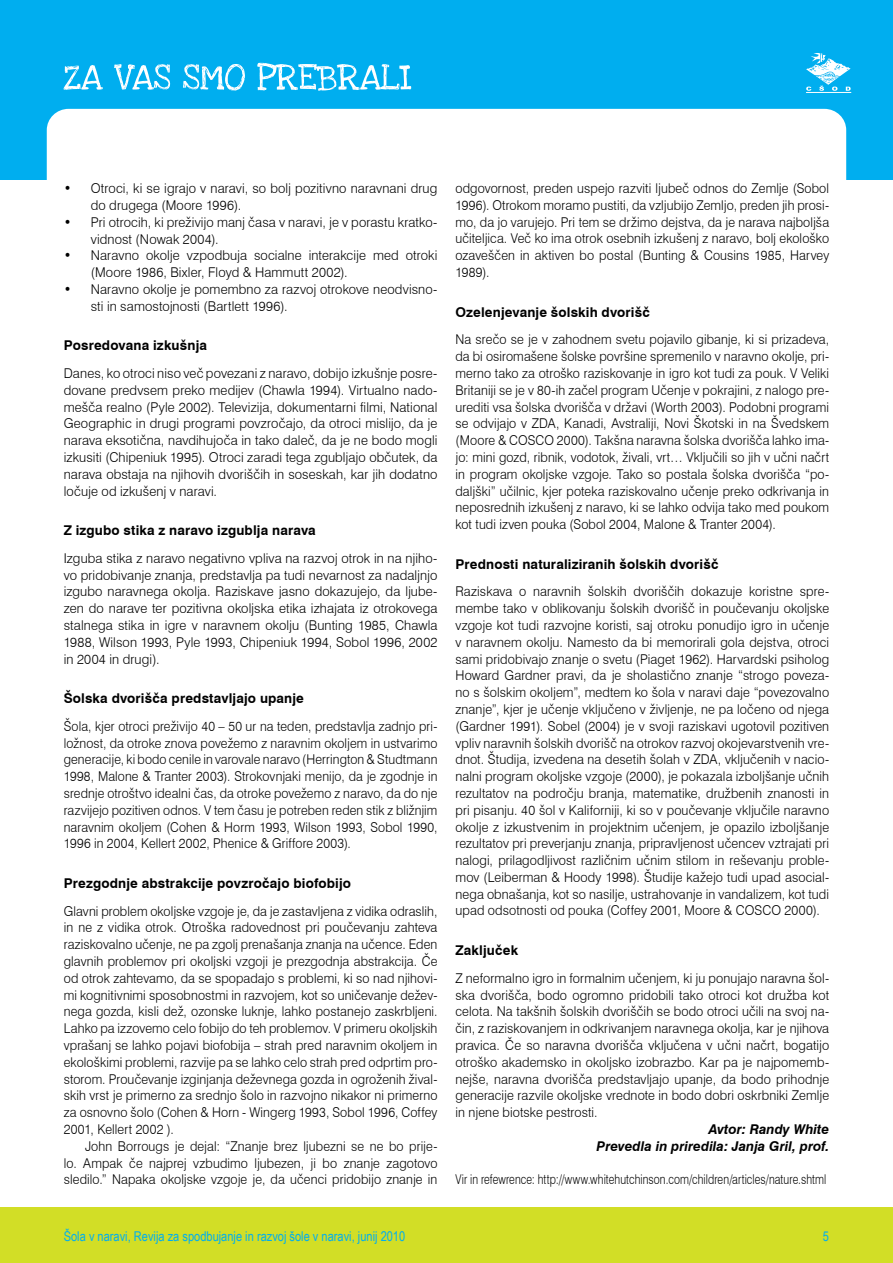
<style>
.page{position:relative;width:893px;height:1263px;background:#fff}
.page>*{position:absolute;margin:0;border:0;box-sizing:border-box;transform-origin:0 0}
.t1{font:300 13.5px/16.8px "Swiss 721 BT";letter-spacing:.01em;color:#000;text-align:justify;scale:.94 1}
.t2{font:300 13.5px/16.8px "Swiss 721 BT";letter-spacing:.01em;color:#000;text-align:justify;scale:.95 1}
.t3{font:300 13.5px/16.8px "Swiss 721 BT";letter-spacing:.01em;color:#000}
.t4{font:300 13.5px/16.8px "Swiss 721 BT";letter-spacing:.01em;color:#000;text-align:justify;scale:.93 1}
.t5{font:700 13.5px "Swiss 721 BT";letter-spacing:.01em;color:#000}
.t6{font:300 13.5px "Swiss 721 BT";letter-spacing:.01em;color:#000;scale:.79 1}
.t7{font:13.5px "Arial Narrow";color:#00aeef}
.t8{font:italic 700 13.5px/16.8px "Swiss 721 BT";color:#000;text-align:right}
</style>
<div class="page">
<div style="left:0;top:0;width:893px;height:179px;background:#00aeef"></div>
<div style="left:47px;top:109px;width:799px;height:1063px;background:#fff;border-radius:22px"></div>
<div style="left:0;top:1208px;width:893px;height:55px;background:#d2de26"></div>
<hr style="left:806px;top:92px;width:45px;height:1px;background:#fff">
<svg style="left:806px;top:53px;width:45px;height:38px"></svg>
<svg style="left:64px;top:63px;width:347px;height:28px"></svg>
<p class="t3" style="left:91px;top:180px;width:348px;text-indent:-27px">• Otroci, ki se igrajo v naravi, so bolj pozitivno naravnani drug do drugega (Moore 1996).</p>
<p class="t3" style="left:91px;top:213px;width:348px;text-indent:-27px">• Pri otrocih, ki preživijo manj časa v naravi, je v porastu kratko&shy;vidnost (Nowak 2004).</p>
<p class="t3" style="left:91px;top:247px;width:348px;text-indent:-27px">• Naravno okolje vzpodbuja socialne interakcije med otroki (Moore 1986, Bixler, Floyd &amp; Hammutt 2002).</p>
<p class="t3" style="left:91px;top:281px;width:348px;text-indent:-27px">• Naravno okolje je pomembno za razvoj otrokove neodvisno&shy;sti in samostojnosti (Bartlett 1996).</p>
<p class="t5" style="left:64px;top:337px;width:145px">Posredovana izkušnja</p>
<p class="t3" style="left:64px;top:365px;width:375px;text-align:justify">Danes, ko otroci niso več povezani z naravo, dobijo izkušnje posre&shy;dovane predvsem preko medijev (Chawla 1994). Virtualno nado&shy;mešča realno (Pyle 2002). Televizija, dokumentarni filmi, National Geographic in drugi programi povzročajo, da otroci mislijo, da je narava eksotična, navdihujoča in tako daleč, da je ne bodo mogli izkusiti (Chipeniuk 1995). Otroci zaradi tega zgubljajo občutek, da narava obstaja na njihovih dvoriščih in soseskah, kar jih dodatno ločuje od izkušenj v naravi.</p>
<p class="t5" style="left:64px;top:522px;width:254px">Z izgubo stika z naravo izgublja narava</p>
<p class="t3" style="left:64px;top:549px;width:375px;text-align:justify">Izguba stika z naravo negativno vpliva na razvoj otrok in na njiho&shy;vo pridobivanje znanja, predstavlja pa tudi nevarnost za nadaljnjo izgubo naravnega okolja. Raziskave jasno dokazujejo, da ljube&shy;zen do narave ter pozitivna okoljska etika izhajata iz otrokovega stalnega stika in igre v naravnem okolju (Bunting 1985, Chawla 1988, Wilson 1993, Pyle 1993, Chipeniuk 1994, Sobol 1996, 2002 in 2004 in drugi).</p>
<p class="t5" style="left:64px;top:690px;width:242px">Šolska dvorišča predstavljajo upanje</p>
<p class="t4" style="left:64px;top:717px;width:403px">Šola, kjer otroci preživijo 40 – 50 ur na teden, predstavlja zadnjo pri&shy;ložnost, da otroke znova povežemo z naravnim okoljem in ustvarimo generacije, ki bodo cenile in varovale naravo (Herrington &amp; Studtmann 1998, Malone &amp; Tranter 2003). Strokovnjaki menijo, da je zgodnje in srednje otroštvo idealni čas, da otroke povežemo z naravo, da do nje razvijejo pozitiven odnos. V tem času je potreben reden stik z bližnjim naravnim okoljem (Cohen &amp; Horm 1993, Wilson 1993, Sobol 1990, 1996 in 2004, Kellert 2002, Phenice &amp; Griffore 2003).</p>
<p class="t5" style="left:64px;top:875px;width:289px">Prezgodnje abstrakcije povzročajo biofobijo</p>
<p class="t1" style="left:64px;top:902px;width:399px">Glavni problem okoljske vzgoje je, da je zastavljena z vidika odraslih, in ne z vidika otrok. Otroška radovednost pri poučevanju zahteva raziskovalno učenje, ne pa zgolj prenašanja znanja na učence. Eden glavnih problemov pri okoljski vzgoji je prezgodnja abstrakcija. Če od otrok zahtevamo, da se spopadajo s problemi, ki so nad njihovi&shy;mi kognitivnimi sposobnostmi in razvojem, kot so uničevanje dežev&shy;nega gozda, kisli dež, ozonske luknje, lahko postanejo zaskrbljeni.<br>Lahko pa izzovemo celo fobijo do teh problemov. V primeru okoljskih vprašanj se lahko pojavi biofobija – strah pred naravnim okoljem in ekološkimi problemi, razvije pa se lahko celo strah pred odprtim pro&shy;storom. Proučevanje izginjanja deževnega gozda in ogroženih žival&shy;skih vrst je primerno za srednjo šolo in razvojno nikakor ni primerno za osnovno šolo (Cohen &amp; Horn - Wingerg 1993, Sobol 1996, Coffey 2001, Kellert 2002 ).</p>
<p class="t1" style="left:64px;top:1137px;width:399px;text-indent:21px">John Borrougs je dejal: “Znanje brez ljubezni se ne bo prije&shy;lo. Ampak če najprej vzbudimo ljubezen, ji bo znanje zagotovo sledilo.” Napaka okoljske vzgoje je, da učenci pridobijo znanje in</p>
<p class="t1" style="left:455px;top:180px;width:399px">odgovornost, preden uspejo razviti ljubeč odnos do Zemlje (Sobol 1996). Otrokom moramo pustiti, da vzljubijo Zemljo, preden jih prosi&shy;mo, da jo varujejo. Pri tem se držimo dejstva, da je narava najboljša učiteljica. Več ko ima otrok osebnih izkušenj z naravo, bolj ekološko ozaveščen in aktiven bo postal (Bunting &amp; Cousins 1985, Harvey 1989).</p>
<p class="t5" style="left:455px;top:304px;width:196px">Ozelenjevanje šolskih dvorišč</p>
<p class="t1" style="left:455px;top:331px;width:399px">Na srečo se je v zahodnem svetu pojavilo gibanje, ki si prizadeva, da bi osiromašene šolske površine spremenilo v naravno okolje, pri&shy;merno tako za otroško raziskovanje in igro kot tudi za pouk. V Veliki Britaniji se je v 80-ih začel program Učenje v pokrajini, z nalogo pre&shy;urediti vsa šolska dvorišča v državi (Worth 2003). Podobni programi se odvijajo v ZDA, Kanadi, Avstraliji, Novi Škotski in na Švedskem (Moore &amp; COSCO 2000). Takšna naravna šolska dvorišča lahko ima&shy;jo: mini gozd, ribnik, vodotok, živali, vrt… Vključili so jih v učni načrt in program okoljske vzgoje. Tako so postala šolska dvorišča “po&shy;daljški” učilnic, kjer poteka raziskovalno učenje preko odkrivanja in neposrednih izkušenj z naravo, ki se lahko odvija tako med poukom kot tudi izven pouka (Sobol 2004, Malone &amp; Tranter 2004).</p>
<p class="t5" style="left:455px;top:556px;width:264px">Prednosti naturaliziranih šolskih dvorišč</p>
<p class="t2" style="left:455px;top:583px;width:395px">Raziskava o naravnih šolskih dvoriščih dokazuje koristne spre&shy;membe tako v oblikovanju šolskih dvorišč in poučevanju okoljske vzgoje kot tudi razvojne koristi, saj otroku ponudijo igro in učenje v naravnem okolju. Namesto da bi memorirali gola dejstva, otroci sami pridobivajo znanje o svetu (Piaget 1962). Harvardski psiholog Howard Gardner pravi, da je sholastično znanje “strogo poveza&shy;no s šolskim okoljem”, medtem ko šola v naravi daje “povezovalno znanje”, kjer je učenje vključeno v življenje, ne pa ločeno od njega (Gardner 1991). Sobel (2004) je v svoji raziskavi ugotovil pozitiven vpliv naravnih šolskih dvorišč na otrokov razvoj okojevarstvenih vre&shy;dnot. Študija, izvedena na desetih šolah v ZDA, vključenih v nacio&shy;nalni program okoljske vzgoje (2000), je pokazala izboljšanje učnih rezultatov na področju branja, matematike, družbenih znanosti in pri pisanju. 40 šol v Kaliforniji, ki so v poučevanje vključile naravno okolje z izkustvenim in projektnim učenjem, je opazilo izboljšanje rezultatov pri preverjanju znanja, pripravljenost učencev vztrajati pri nalogi, prilagodljivost različnim učnim stilom in reševanju proble&shy;mov (Leiberman &amp; Hoody 1998). Študije kažejo tudi upad asocial&shy;nega obnašanja, kot so nasilje, ustrahovanje in vandalizem, kot tudi upad odsotnosti od pouka (Coffey 2001, Moore &amp; COSCO 2000).</p>
<p class="t5" style="left:455px;top:942px;width:64px">Zaključek</p>
<p class="t2" style="left:455px;top:969px;width:395px">Z neformalno igro in formalnim učenjem, ki ju ponujajo naravna šol&shy;ska dvorišča, bodo ogromno pridobili tako otroci kot družba kot celota. Na takšnih šolskih dvoriščih se bodo otroci učili na svoj na&shy;čin, z raziskovanjem in odkrivanjem naravnega okolja, kar je njihova pravica. Če so naravna dvorišča vključena v učni načrt, bogatijo otroško akademsko in okoljsko izobrazbo. Kar pa je najpomemb&shy;nejše, naravna dvorišča predstavljajo upanje, da bodo prihodnje generacije razvile okoljske vrednote in bodo dobri oskrbniki Zemlje in njene biotske pestrosti.</p>
<p class="t8" style="left:596px;top:1121px;width:234px">Avtor: Randy White<br>Prevedla in priredila: Janja Gril, prof.</p>
<p class="t6" style="left:455px;top:1171px;width:471px">Vir in refewrence: http://www.whitehutchinson.com/children/articles/nature.shtml</p>
<p class="t7" style="left:64px;top:1226px;width:343px">Šola v naravi, Revija za spodbujanje in razvoj šole v naravi, junij 2010</p>
<p class="t7" style="left:823px;top:1226px;width:8px">5</p>
</div>
